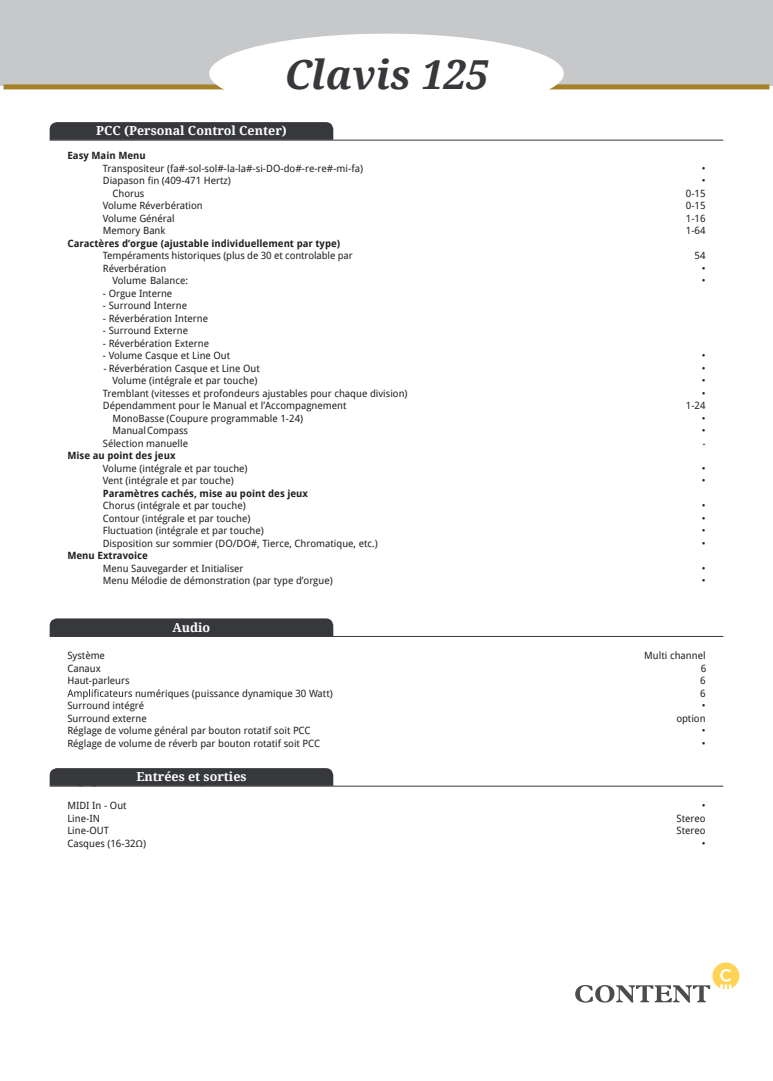
<style>
.page{position:relative;width:773px;height:1081px;background:#fff}
.page>*{position:absolute;margin:0;border:0;box-sizing:border-box;transform-origin:0 0}
.t1{font:italic 700 40px "Droid Serif";color:#36383b}
.t2{font:700 12.5px "Droid Serif";color:#fff}
.t3{font:10px "Droid Sans";color:#231f20}
.t4{font:700 10px "Droid Sans";color:#231f20}
.s1{font-family:"Myriad Pro"}
</style>
<div class="page">
<svg style="left:50px;top:122px;width:283px;height:18px;background:#393b3e"></svg>
<div style="left:0;top:0;width:772px;height:85px;background:#c7c8ca"></div>
<div style="left:4px;top:84px;width:765px;height:5px;background:#a58128"></div>
<div style="left:209px;top:34px;width:354px;height:79px;background:#fff;border-radius:50%"></div>
<svg style="left:148px;top:177px;width:10px;height:7px"></svg>
<svg style="left:67px;top:689px;width:65px;height:10px"></svg>
<hr style="left:50px;top:140px;width:673px;height:1px;background:#36383b">
<div style="left:50px;top:618px;width:283px;height:18px;background:#36383b"></div>
<hr style="left:50px;top:636px;width:673px;height:1px;background:#36383b">
<svg style="left:50px;top:768px;width:283px;height:18px;background:#393b3e"></svg>
<hr style="left:50px;top:786px;width:673px;height:1px;background:#36383b">
<svg style="left:575px;top:962px;width:164px;height:40px"></svg>
<h1 class="t1" style="left:285px;top:51px;width:205px">Clavis 125</h1>
<p class="t2" style="left:96px;top:124px;width:192px">PCC (Personal Control Center)</p>
<p class="t4" style="left:67px;top:150px;width:80px">Easy Main Menu</p>
<p class="t3" style="left:103px;top:162px;width:262px">Transpositeur (fa#-sol-sol#-la-la#-si-DO-do#-re-re#-mi-fa)</p>
<p class="t3" style="left:701px;top:162px;width:5px">•</p>
<p class="t3" style="left:103px;top:175px;width:44px">Diapason</p>
<p class="t3" style="left:162px;top:175px;width:71px">(409-471 Hertz)</p>
<p class="t3" style="left:701px;top:175px;width:5px">•</p>
<p class="t3" style="left:112px;top:187px;width:34px">Chorus</p>
<p class="t3" style="left:685px;top:187px;width:21px">0-15</p>
<p class="t3" style="left:103px;top:200px;width:101px">Volume Réverbération</p>
<p class="t3" style="left:685px;top:200px;width:21px">0-15</p>
<p class="t3" style="left:103px;top:212px;width:73px">Volume Général</p>
<p class="t3" style="left:685px;top:212px;width:21px">1-16</p>
<p class="t3" style="left:103px;top:225px;width:64px">Memory Bank</p>
<p class="t3" style="left:685px;top:225px;width:21px">1-64</p>
<p class="t4" style="left:67px;top:237px;width:274px">Caractères d’orgue (ajustable individuellement par type)</p>
<p class="t3" style="left:103px;top:250px;width:251px">Tempéraments historiques (plus de 30 et controlable par</p>
<p class="t3" style="left:694px;top:250px;width:13px">54</p>
<p class="t3" style="left:103px;top:262px;width:65px">Réverbération</p>
<p class="t3" style="left:701px;top:262px;width:5px">•</p>
<p class="t3" style="left:112px;top:275px;width:77px">Volume Balance:</p>
<p class="t3" style="left:701px;top:275px;width:5px">•</p>
<p class="t3" style="left:103px;top:287px;width:71px">- Orgue Interne</p>
<p class="t3" style="left:103px;top:300px;width:86px">- Surround Interne</p>
<p class="t3" style="left:103px;top:312px;width:107px">- Réverbération Interne</p>
<p class="t3" style="left:103px;top:325px;width:87px">- Surround Externe</p>
<p class="t3" style="left:103px;top:337px;width:108px">- Réverbération Externe</p>
<p class="t3" style="left:103px;top:350px;width:129px">- Volume Casque et Line Out</p>
<p class="t3" style="left:701px;top:350px;width:5px">•</p>
<p class="t3" style="left:103px;top:362px;width:158px">- Réverbération Casque et Line Out</p>
<p class="t3" style="left:701px;top:362px;width:5px">•</p>
<p class="t3" style="left:112px;top:375px;width:146px">Volume (intégrale et par touche)</p>
<p class="t3" style="left:701px;top:375px;width:5px">•</p>
<p class="t3" style="left:103px;top:387px;width:306px">Tremblant (vitesses et profondeurs ajustables pour chaque division)</p>
<p class="t3" style="left:701px;top:387px;width:5px">•</p>
<p class="t3" style="left:103px;top:400px;width:245px">Dépendamment pour le Manual et l’Accompagnement</p>
<p class="t3" style="left:685px;top:400px;width:21px">1-24</p>
<p class="t3" style="left:112px;top:412px;width:192px">MonoBasse (Coupure programmable 1-24)</p>
<p class="t3" style="left:701px;top:412px;width:5px">•</p>
<p class="t3" style="left:112px;top:425px;width:77px">ManualCompass</p>
<p class="t3" style="left:701px;top:425px;width:5px">•</p>
<p class="t3" style="left:103px;top:437px;width:87px">Sélection manuelle</p>
<p class="t3" style="left:702px;top:437px;width:5px">-</p>
<p class="t4" style="left:67px;top:450px;width:110px">Mise au point des jeux</p>
<p class="t3" style="left:103px;top:462px;width:146px">Volume (intégrale et par touche)</p>
<p class="t3" style="left:701px;top:462px;width:5px">•</p>
<p class="t3" style="left:103px;top:475px;width:132px">Vent (intégrale et par touche)</p>
<p class="t3" style="left:701px;top:475px;width:5px">•</p>
<p class="t4" style="left:103px;top:487px;width:207px">Paramètres cachés, mise au point des jeux</p>
<p class="t3" style="left:103px;top:500px;width:144px">Chorus (intégrale et par touche)</p>
<p class="t3" style="left:701px;top:500px;width:5px">•</p>
<p class="t3" style="left:103px;top:512px;width:149px">Contour (intégrale et par touche)</p>
<p class="t3" style="left:701px;top:512px;width:5px">•</p>
<p class="t3" style="left:103px;top:525px;width:162px">Fluctuation (intégrale et par touche)</p>
<p class="t3" style="left:701px;top:525px;width:5px">•</p>
<p class="t3" style="left:103px;top:537px;width:276px">Disposition sur sommier (DO/DO#, Tierce, Chromatique, etc.)</p>
<p class="t3" style="left:701px;top:537px;width:5px">•</p>
<p class="t4" style="left:67px;top:550px;width:82px">Menu Extravoice</p>
<p class="t3" style="left:103px;top:562px;width:142px">Menu Sauvegarder et Initialiser</p>
<p class="t3" style="left:701px;top:562px;width:5px">•</p>
<p class="t3" style="left:103px;top:575px;width:231px">Menu Mélodie de démonstration (par type d’orgue)</p>
<p class="t3" style="left:701px;top:575px;width:5px">•</p>
<p class="t2" style="left:173px;top:620px;width:39px">Audio</p>
<p class="t3" style="left:67px;top:650px;width:39px">Système</p>
<p class="t3" style="left:644px;top:650px;width:63px">Multi channel</p>
<p class="t3" style="left:67px;top:662px;width:35px">Canaux</p>
<p class="t3" style="left:700px;top:662px;width:7px">6</p>
<p class="t3" style="left:67px;top:675px;width:64px">Haut-parleurs</p>
<p class="t3" style="left:700px;top:675px;width:7px">6</p>
<p class="t3" style="left:135px;top:687px;width:199px">numériques (puissance dynamique 30 Watt)</p>
<p class="t3" style="left:700px;top:687px;width:7px">6</p>
<p class="t3" style="left:67px;top:700px;width:78px">Surround intégré</p>
<p class="t3" style="left:701px;top:700px;width:5px">•</p>
<p class="t3" style="left:67px;top:712px;width:81px">Surround externe</p>
<p class="t3" style="left:676px;top:712px;width:31px">option</p>
<p class="t3" style="left:67px;top:725px;width:244px">Réglage de volume général par bouton rotatif soit PCC</p>
<p class="t3" style="left:701px;top:725px;width:5px">•</p>
<p class="t3" style="left:67px;top:737px;width:254px">Réglage de volume de réverb par bouton rotatif soit PCC</p>
<p class="t3" style="left:701px;top:737px;width:5px">•</p>
<p class="t2" style="left:136px;top:769px;width:112px">Entrées et sorties</p>
<p class="t3" style="left:67px;top:800px;width:61px">MIDI In - Out</p>
<p class="t3" style="left:701px;top:800px;width:5px">•</p>
<p class="t3" style="left:67px;top:812px;width:34px">Line-IN</p>
<p class="t3" style="left:676px;top:812px;width:31px">Stereo</p>
<p class="t3" style="left:67px;top:825px;width:43px">Line-OUT</p>
<p class="t3" style="left:676px;top:825px;width:31px">Stereo</p>
<p class="t3" style="left:67px;top:837px;width:80px">Casques (16-32<span class="s1">Ω</span>)</p>
<p class="t3" style="left:701px;top:837px;width:5px">•</p>
</div>
